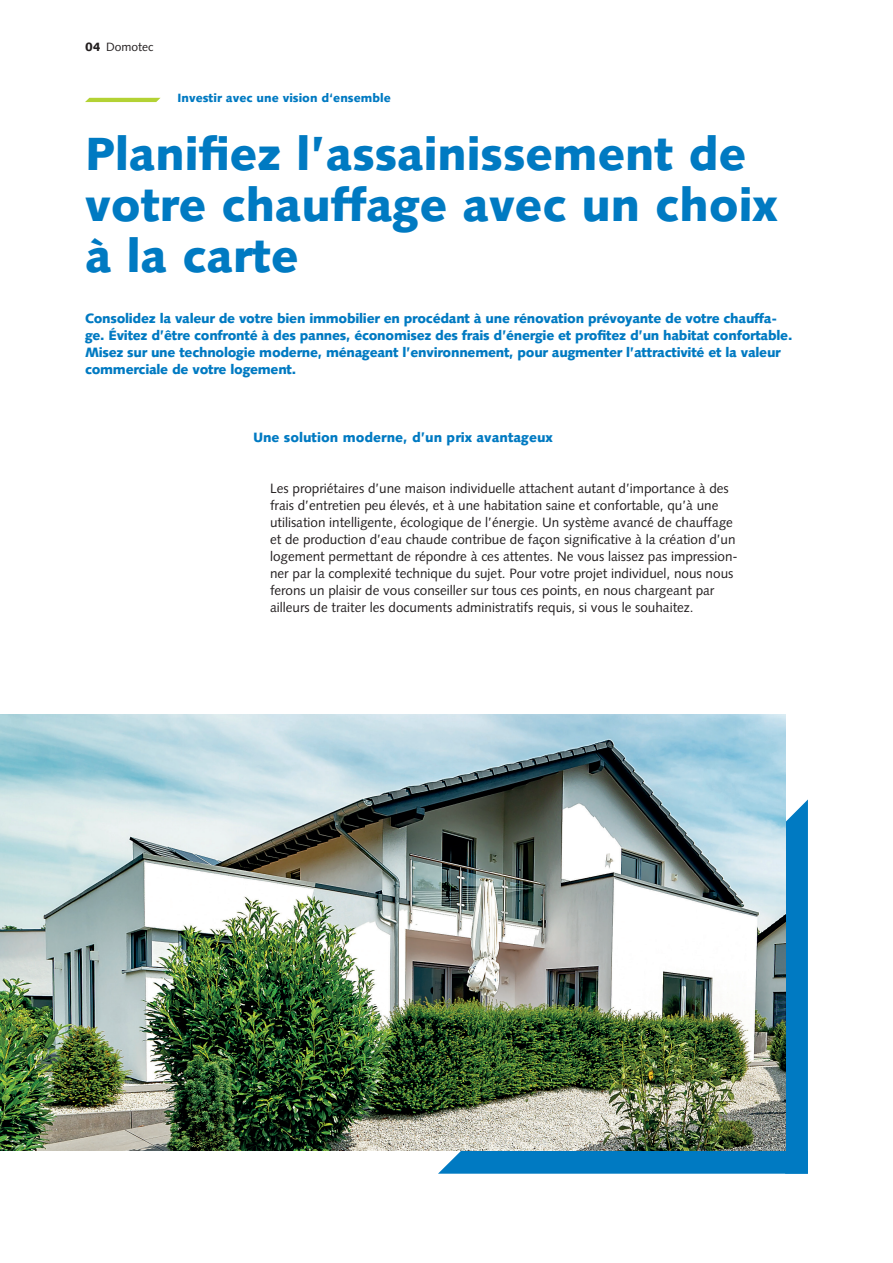
<style>
.page{position:relative;width:893px;height:1263px;background:#fff}
.page>*{position:absolute;margin:0;border:0;box-sizing:border-box;transform-origin:0 0}
.t1{font:900 46.5px/51px "Syntax LT Std";color:#007ac2}
.t2{font:13.5px/17px "Syntax LT Std";color:#231f20}
.t3{font:900 13.5px/17px "Syntax LT Std";letter-spacing:-.02em;color:#007ac2}
.t4{font:900 13.5px "Syntax LT Std";color:#007ac2}
.t5{font:900 12px "Syntax LT Std";color:#007ac2}
.t6{font:12px "Syntax LT Std";color:#231f20}
.s1{font-weight:900}
</style>
<div class="page">
<svg style="left:438px;top:799px;width:370px;height:375px;background:#0c7fc3"></svg>
<svg style="left:85px;top:98px;width:76px;height:4px"></svg>
<img style="left:0;top:714px;width:785px;height:437px">
<p class="t6" style="left:85px;top:40px;width:70px"><span class="s1">04</span> Domotec</p>
<p class="t5" style="left:178px;top:91px;width:215px">Investir avec une vision d‘ensemble</p>
<h1 class="t1" style="left:85px;top:129px;width:694px">Planifiez l’assainissement de votre chauffage avec un choix à la carte</h1>
<p class="t3" style="left:85px;top:310px;width:709px">Consolidez la valeur de votre bien immobilier en procédant à une rénovation prévoyante de votre chauffa&shy;ge. Évitez d’être confronté à des pannes, économisez des frais d’énergie et profitez d’un habitat confortable.<br>Misez sur une technologie moderne, ménageant l’environnement, pour augmenter l’attractivité et la valeur commerciale de votre logement.</p>
<p class="t4" style="left:253px;top:430px;width:301px">Une solution moderne, d’un prix avantageux</p>
<p class="t2" style="left:270px;top:480px;width:469px">Les propriétaires d’une maison individuelle attachent autant d’importance à des frais d’entretien peu élevés, et à une habitation saine et confortable, qu’à une utilisation intelligente, écologique de l’énergie. Un système avancé de chauffage et de production d’eau chaude contribue de façon significative à la création d’un logement permettant de répondre à ces attentes. Ne vous laissez pas impression&shy;ner par la complexité technique du sujet. Pour votre projet individuel, nous nous ferons un plaisir de vous conseiller sur tous ces points, en nous chargeant par ailleurs de traiter les documents administratifs requis, si vous le souhaitez.</p>
</div>
